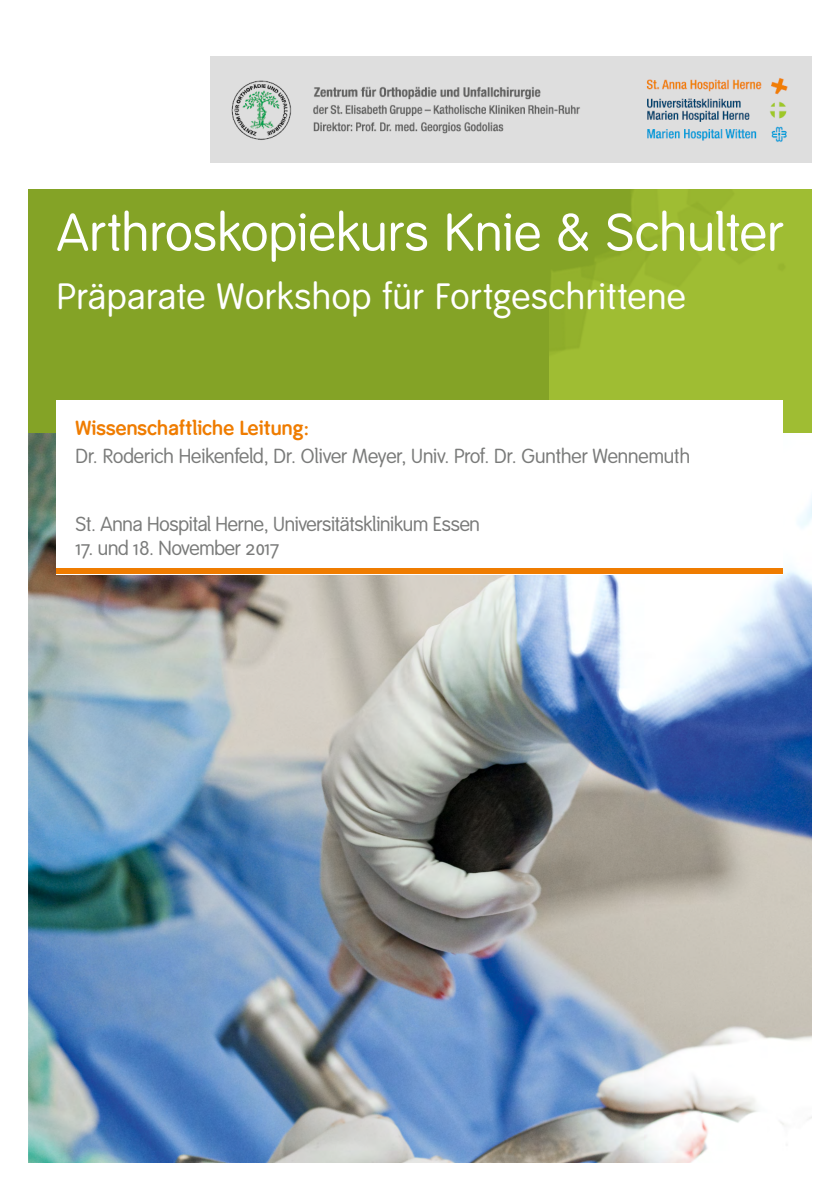
<style>
.page{position:relative;width:840px;height:1191px;background:#fff}
.page>*{position:absolute;margin:0;border:0;box-sizing:border-box;transform-origin:0 0}
.t1{font:52px "Smith&Nephew";letter-spacing:.015em;color:#fff}
.t2{font:36px "Smith&Nephew";letter-spacing:.03em;color:#fff}
.t3{font:20px "Smith&Nephew";letter-spacing:-.01em;color:#7a7b7a}
.t4{font:700 20px "Smith&Nephew";letter-spacing:.01em;color:#ef7c00}
</style>
<div class="page">
<img style="left:28px;top:433px;width:783px;height:729px">
<div style="left:28px;top:189px;width:783px;height:244px;background:#84a326"></div>
<img style="left:549px;top:189px;width:262px;height:243px">
<div style="left:57px;top:400px;width:725px;height:174px;background:#fff"></div>
<div style="left:57px;top:568px;width:725px;height:6px;background:#ef7c00"></div>
<img style="left:210px;top:56px;width:601px;height:106px">
<h1 class="t1" style="left:57px;top:203px;width:727px">Arthroskopiekurs Knie &amp; Schulter</h1>
<h2 class="t2" style="left:57px;top:275px;width:630px">Präparate Workshop für Fortgeschrittene</h2>
<p class="t4" style="left:75px;top:416px;width:235px">Wissenschaftliche Leitung:</p>
<p class="t3" style="left:75px;top:444px;width:616px">Dr. Roderich Heikenfeld, Dr. Oliver Meyer, Univ. Prof. Dr. Gunther Wennemuth</p>
<p class="t3" style="left:75px;top:512px;width:405px">St. Anna Hospital Herne, Universitätsklinikum Essen</p>
<p class="t3" style="left:75px;top:536px;width:205px">17. und 18. November 2017</p>
</div>
